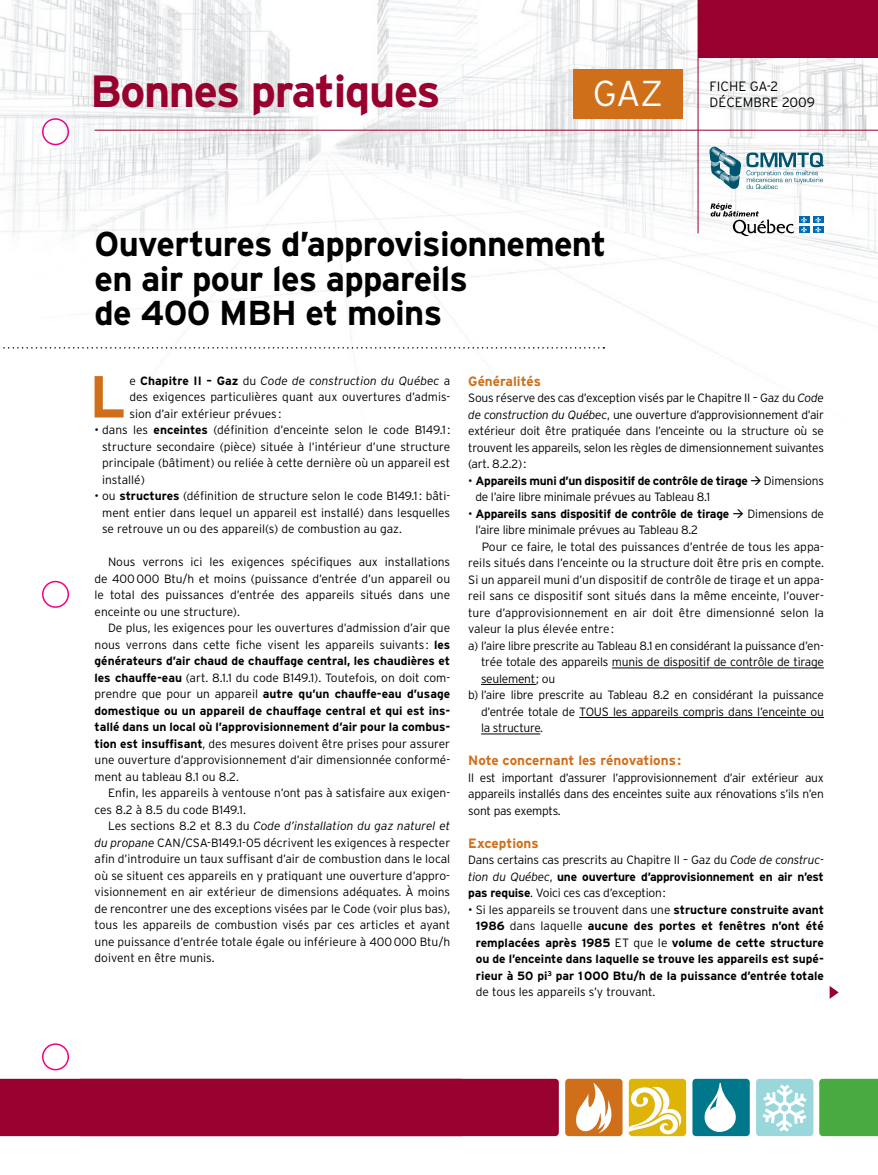
<style>
.page{position:relative;width:878px;height:1175px;background:#fff}
.page>*{position:absolute;margin:0;border:0;box-sizing:border-box;transform-origin:0 0}
.t1{font:700 59.1px "Interstate";color:#d06f1a}
.t2{font:700 45px "Interstate";letter-spacing:-.03em;color:#98012d}
.t3{font:300 36px "Interstate";color:#fff}
.t4{font:700 34.5px/34.5px "Interstate";letter-spacing:-.02em;color:#000}
.t5{font:700 13.5px "Interstate";color:#d06f1a}
.t6{font:300 13.5px/16px "Interstate";color:#000}
.t7{font:300 12px/16.5px "Interstate";letter-spacing:-.01em;color:#000;text-align:justify}
.t8{font:700 12px/16.5px "Interstate";letter-spacing:-.015em;color:#000;text-align:justify}
.s1{font-weight:700}
.s2{font-style:italic}
.s3{font-weight:300}
</style>
<div class="page">
<img style="left:0;top:0;width:878px;height:349px">
<hr style="left:612px;top:667px;width:211px;height:1px;background:#000">
<hr style="left:481px;top:684px;width:55px;height:1px;background:#000">
<hr style="left:579px;top:717px;width:244px;height:1px;background:#000">
<hr style="left:481px;top:733px;width:59px;height:1px;background:#000">
<div style="left:698px;top:0;width:180px;height:57px;background:#98002e"></div>
<div style="left:573px;top:69px;width:109px;height:50px;background:#d06f1a"></div>
<hr style="left:697px;top:0;width:1px;height:233px;background:#98002e">
<hr style="left:94px;top:130px;width:784px;height:1px;background:#98002e">
<div style="left:565px;top:1078px;width:57px;height:58px;background:#d06f1a;border-radius:4px"></div>
<svg style="left:576px;top:1082px;width:36px;height:51px"></svg>
<div style="left:692px;top:1078px;width:57px;height:58px;background:#00788b;border-radius:4px"></div>
<svg style="left:704px;top:1083px;width:32px;height:49px"></svg>
<div style="left:756px;top:1078px;width:57px;height:58px;background:#9ad7db;border-radius:4px"></div>
<svg style="left:762px;top:1084px;width:44px;height:47px"></svg>
<div style="left:628px;top:1078px;width:58px;height:58px;background:#deb408;border-radius:4px"></div>
<svg style="left:628px;top:1084px;width:54px;height:50px"></svg>
<div style="left:819px;top:1078px;width:59px;height:58px;background:#4aaa42"></div>
<div style="left:0;top:1078px;width:559px;height:58px;background:#98002e"></div>
<div style="left:42px;top:118px;width:27px;height:27px;border:2px solid #ec008c;border-radius:50%"></div>
<div style="left:42px;top:1043px;width:27px;height:27px;border:2px solid #ec008c;border-radius:50%"></div>
<div style="left:42px;top:581px;width:27px;height:27px;border:2px solid #ec008c;border-radius:50%"></div>
<svg style="left:0;top:347px;width:604px;height:1px"></svg>
<svg style="left:709px;top:147px;width:115px;height:42px"></svg>
<svg style="left:710px;top:203px;width:84px;height:33px"></svg>
<div style="left:798px;top:216px;width:11px;height:7px;background:#006cb7"></div>
<div style="left:812px;top:216px;width:11px;height:7px;background:#006cb7"></div>
<div style="left:798px;top:226px;width:11px;height:7px;background:#006cb7"></div>
<svg style="left:801px;top:217px;width:6px;height:16px"></svg>
<div style="left:812px;top:226px;width:11px;height:7px;background:#006cb7"></div>
<svg style="left:815px;top:217px;width:6px;height:16px"></svg>
<svg style="left:829px;top:986px;width:9px;height:12px"></svg>
<h2 class="t2" style="left:90px;top:66px;width:352px">Bonnes pratiques</h2>
<h3 class="t3" style="left:593px;top:73px;width:72px">GAZ</h3>
<p class="t6" style="left:709px;top:78px;width:107px">Fiche GA-2<br>DÉCEMBRE 2009</p>
<h3 class="t4" style="left:94px;top:226px;width:513px">Ouvertures d’approvisionnement en air pour les appareils<br>de 400 MBH et moins</h3>
<h1 class="t1" style="left:89px;top:364px;width:38px">L</h1>
<p class="t7" style="left:129px;top:372px;width:322px">e <span class="s1">Chapitre II – Gaz</span> du <span class="s2">Code de construction du Québec</span> a des exigences particulières quant aux ouvertures d’admis&shy;sion d’air extérieur prévues :</p>
<p class="t7" style="left:102px;top:421px;width:349px;text-indent:-8px">• dans les <span class="s1">enceintes</span> (définition d’enceinte selon le code B149.1: structure secondaire (pièce) située à l’intérieur d’une structure principale (bâtiment) ou reliée à cette dernière où un appareil est installé)</p>
<p class="t7" style="left:102px;top:487px;width:349px;text-indent:-8px">• ou <span class="s1">structures</span> (définition de structure selon le code B149.1: bâti&shy;ment entier dans lequel un appareil est installé) dans lesquelles se retrouve un ou des appareil(s) de combustion au gaz.</p>
<p class="t7" style="left:94px;top:553px;width:357px;text-indent:14px">Nous verrons ici les exigences spécifiques aux installations de 400000 Btu/h et moins (puissance d’entrée d’un appareil ou le total des puissances d’entrée des appareils situés dans une enceinte ou une structure).</p>
<p class="t7" style="left:94px;top:619px;width:357px;text-indent:14px">De plus, les exigences pour les ouvertures d’admission d’air que nous verrons dans cette fiche visent les appareils suivants : <span class="s1">les générateurs d’air chaud de chauffage central, les chaudières et les chauffe-eau</span> (art. 8.1.1 du code B149.1). Toutefois, on doit com&shy;prendre que pour un appareil <span class="s1">autre qu’un chauffe-eau d’usage domestique ou un appareil de chauffage central et qui est ins&shy;tallé dans un local où l’approvisionnement d’air pour la combus&shy;tion est insuffisant</span>, des mesures doivent être prises pour assurer une ouverture d’approvisionnement d’air dimensionnée conformé&shy;ment au tableau 8.1 ou 8.2.</p>
<p class="t7" style="left:94px;top:784px;width:357px;text-indent:14px">Enfin, les appareils à ventouse n’ont pas à satisfaire aux exigen&shy;ces 8.2 à 8.5 du code B149.1.</p>
<p class="t7" style="left:94px;top:817px;width:357px;text-indent:14px">Les sections 8.2 et 8.3 du <span class="s2">Code d’installation du gaz naturel et du propane</span> CAN/CSA-B149.1-05 décrivent les exigences à respecter afin d’introduire un taux suffisant d’air de combustion dans le local où se situent ces appareils en y pratiquant une ouverture d’appro&shy;visionnement en air extérieur de dimensions adéquates. À moins de rencontrer une des exceptions visées par le Code (voir plus bas), tous les appareils de combustion visés par ces articles et ayant une puissance d’entrée totale égale ou inférieure à 400000 Btu/h doivent en être munis.</p>
<p class="t5" style="left:468px;top:373px;width:74px">Généralités</p>
<p class="t7" style="left:468px;top:389px;width:357px">Sous réserve des cas d’exception visés par le Chapitre II – Gaz du <span class="s2">Code de construction du Québec</span>, une ouverture d’approvisionnement d’air extérieur doit être pratiquée dans l’enceinte ou la structure où se trouvent les appareils, selon les règles de dimensionnement suivantes (art. 8.2.2):</p>
<p class="t7" style="left:475px;top:472px;width:350px;text-indent:-7px">• <span class="s1">Appareils muni d’un dispositif de contrôle de tirage</span> → Dimensions de l’aire libre minimale prévues au Tableau 8.1</p>
<p class="t8" style="left:468px;top:505px;width:357px"><span class="s3">•</span> Appareils sans dispositif de contrôle de tirage → <span class="s3">Dimensions de</span></p>
<p class="t7" style="left:475px;top:521px;width:224px">l’aire libre minimale prévues au Tableau 8.2</p>
<p class="t7" style="left:481px;top:538px;width:343px">Pour ce faire, le total des puissances d’entrée de tous les appa-</p>
<p class="t7" style="left:468px;top:554px;width:357px">reils situés dans l’enceinte ou la structure doit être pris en compte.</p>
<p class="t7" style="left:468px;top:571px;width:357px">Si un appareil muni d’un dispositif de contrôle de tirage et un appa-</p>
<p class="t7" style="left:468px;top:587px;width:357px">reil sans ce dispositif sont situés dans la même enceinte, l’ouver-</p>
<p class="t7" style="left:468px;top:604px;width:357px">ture d’approvisionnement en air doit être dimensionné selon la</p>
<p class="t7" style="left:468px;top:620px;width:147px">valeur la plus élevée entre:</p>
<p class="t7" style="left:468px;top:637px;width:357px">a) l’aire libre prescrite au Tableau 8.1 en considérant la puissance d’en-</p>
<p class="t7" style="left:481px;top:653px;width:344px">trée totale des appareils munis de dispositif de contrôle de tirage</p>
<p class="t7" style="left:481px;top:670px;width:76px">seulement; ou</p>
<p class="t7" style="left:468px;top:686px;width:357px">b) l’aire libre prescrite au Tableau 8.2 en considérant la puissance</p>
<p class="t7" style="left:481px;top:703px;width:344px">d’entrée totale de TOUS les appareils compris dans l’enceinte ou</p>
<p class="t7" style="left:481px;top:719px;width:64px">la structure.</p>
<p class="t5" style="left:468px;top:753px;width:214px">Note concernant les rénovations:</p>
<p class="t7" style="left:468px;top:769px;width:357px">ll est important d’assurer l’approvisionnement d’air extérieur aux appareils installés dans des enceintes suite aux rénovations s’ils n’en sont pas exempts.</p>
<p class="t5" style="left:468px;top:835px;width:72px">Exceptions</p>
<p class="t7" style="left:468px;top:851px;width:357px">Dans certains cas prescrits au Chapitre II – Gaz du <span class="s2">Code de construc&shy;tion du Québec</span>, <span class="s1">une ouverture d’approvisionnement en air n’est pas requise</span>. Voici ces cas d’exception:</p>
<p class="t8" style="left:476px;top:901px;width:349px;text-indent:-8px"><span class="s3">• Si les appareils se trouvent dans une</span> structure construite avant 1986 <span class="s3">dans laquelle</span> aucune des portes et fenêtres n’ont été remplacées après 1985 <span class="s3">ET que le</span> volume de cette structure ou de l’enceinte dans laquelle se trouve les appareils est supé&shy;rieur à 50 pi<sup>3</sup> par 1000 Btu/h de la puissance d’entrée totale <span class="s3">de tous les appareils s’y trouvant.</span></p>
</div>
